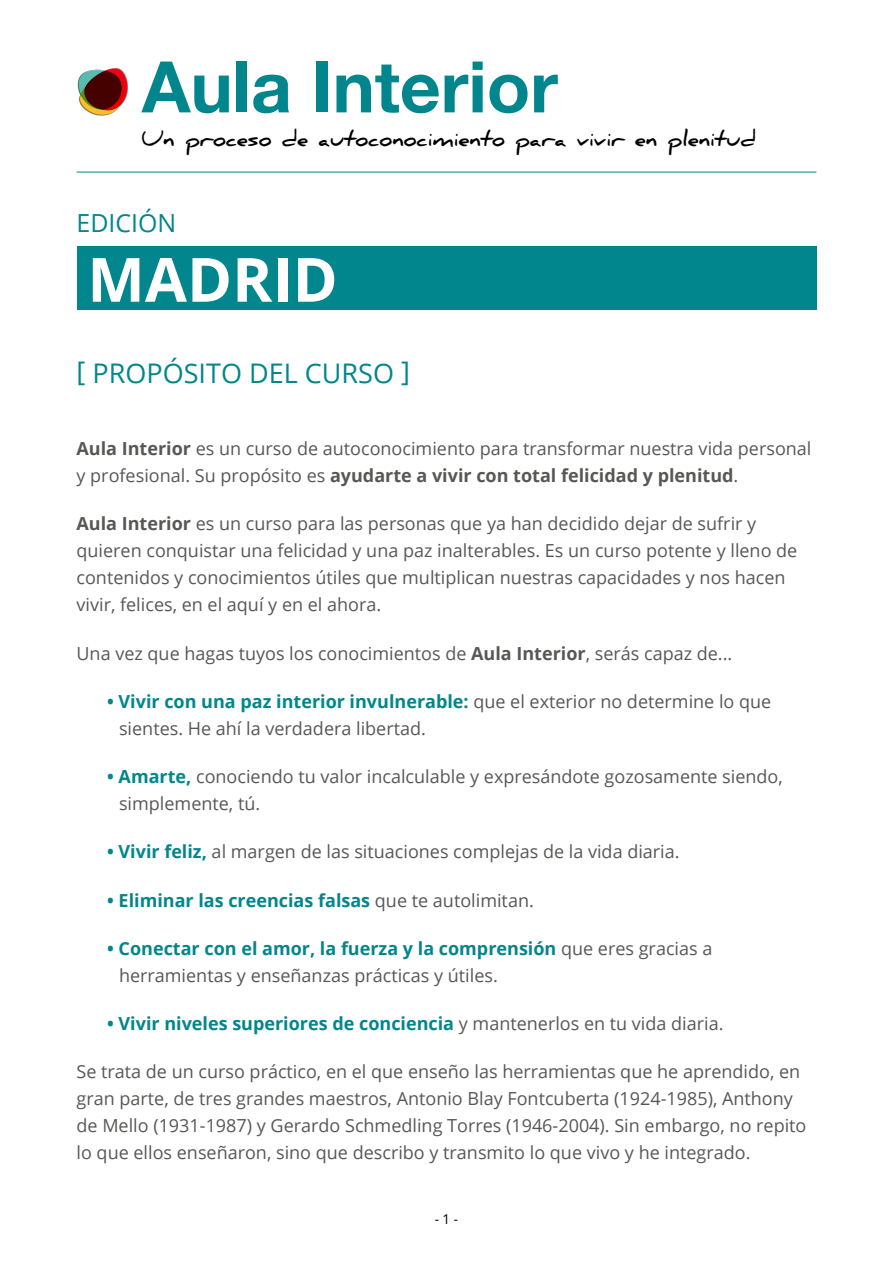
<style>
.page{position:relative;width:893px;height:1263px;background:#fff}
.page>*{position:absolute;margin:0;border:0;box-sizing:border-box;transform-origin:0 0}
.t1{font:700 71.1px "Helvetica Neue";color:#00868c}
.t2{font:700 61.05px "Open Sans";color:#fff}
.t3{font:27px "Open Sans";color:#00868c}
.t4{font:24.9px "Open Sans";color:#00868c}
.t5{font:700 21px "Daniel";color:#000}
.t6{font:18px/27px "Open Sans";color:#575756}
.t7{font:700 18px "Open Sans";color:#00868c}
.t8{font:13.5px "Open Sans";color:#000}
.s1{font-weight:700}
.s2{font-weight:700;color:#00868c}
.s3{font-weight:400;color:#575756}
</style>
<div class="page">
<hr style="left:77px;top:172px;width:739px;height:1px;background:#00868c">
<img style="left:77px;top:68px;width:51px;height:48px">
<div style="left:77px;top:246px;width:739px;height:64px;background:#00868c"></div>
<h1 class="t1" style="left:142px;top:31px;width:418px">Aula Interior</h1>
<p class="t5" style="left:142px;top:126px;width:616px">Un proceso de autoconocimiento para vivir en plenitud</p>
<h3 class="t4" style="left:77px;top:206px;width:101px">EDICIÓN</h3>
<h2 class="t2" style="left:87px;top:236px;width:252px">MADRID</h2>
<h3 class="t3" style="left:77px;top:355px;width:335px">[ PROPÓSITO DEL CURSO ]</h3>
<p class="t6" style="left:77px;top:434px;width:736px"><span class="s1">Aula Interior</span> es un curso de autoconocimiento para transformar nuestra vida personal y profesional. Su propósito es <span class="s1">ayudarte a vivir con total felicidad y plenitud</span>.</p>
<p class="t6" style="left:77px;top:510px;width:722px"><span class="s1">Aula Interior</span> es un curso para las personas que ya han decidido dejar de sufrir y quieren conquistar una felicidad y una paz inalterables. Es un curso potente y lleno de contenidos y conocimientos útiles que multiplican nuestras capacidades y nos hacen vivir, felices, en el aquí y en el ahora.</p>
<p class="t6" style="left:77px;top:639px;width:657px">Una vez que hagas tuyos los conocimientos de <span class="s1">Aula Interior</span>, serás capaz de...</p>
<p class="t6" style="left:119px;top:687px;width:654px;text-indent:-12px"><span class="s2">• Vivir con una paz interior invulnerable:</span> que el exterior no determine lo que sientes. He ahí la verdadera libertad.</p>
<p class="t6" style="left:119px;top:762px;width:665px;text-indent:-12px"><span class="s2">• Amarte,</span> conociendo tu valor incalculable y expresándote gozosamente siendo, simplemente, tú.</p>
<p class="t6" style="left:107px;top:838px;width:574px"><span class="s2">• Vivir feliz,</span> al margen de las situaciones complejas de la vida diaria.</p>
<p class="t7" style="left:107px;top:887px;width:428px">• Eliminar las creencias falsas <span class="s3">que te autolimitan.</span></p>
<p class="t6" style="left:119px;top:934px;width:595px;text-indent:-12px"><span class="s2">• Conectar con el amor, la fuerza y la comprensión</span> que eres gracias a herramientas y enseñanzas prácticas y útiles.</p>
<p class="t7" style="left:107px;top:1011px;width:618px">• Vivir niveles superiores de conciencia <span class="s3">y mantenerlos en tu vida diaria.</span></p>
<p class="t6" style="left:77px;top:1058px;width:731px">Se trata de un curso práctico, en el que enseño las herramientas que he aprendido, en gran parte, de tres grandes maestros, Antonio Blay Fontcuberta (1924-1985), Anthony de Mello (1931-1987) y Gerardo Schmedling Torres (1946-2004). Sin embargo, no repito lo que ellos enseñaron, sino que describo y transmito lo que vivo y he integrado.</p>
<p class="t8" style="left:435px;top:1209px;width:25px">- 1 -</p>
</div>
